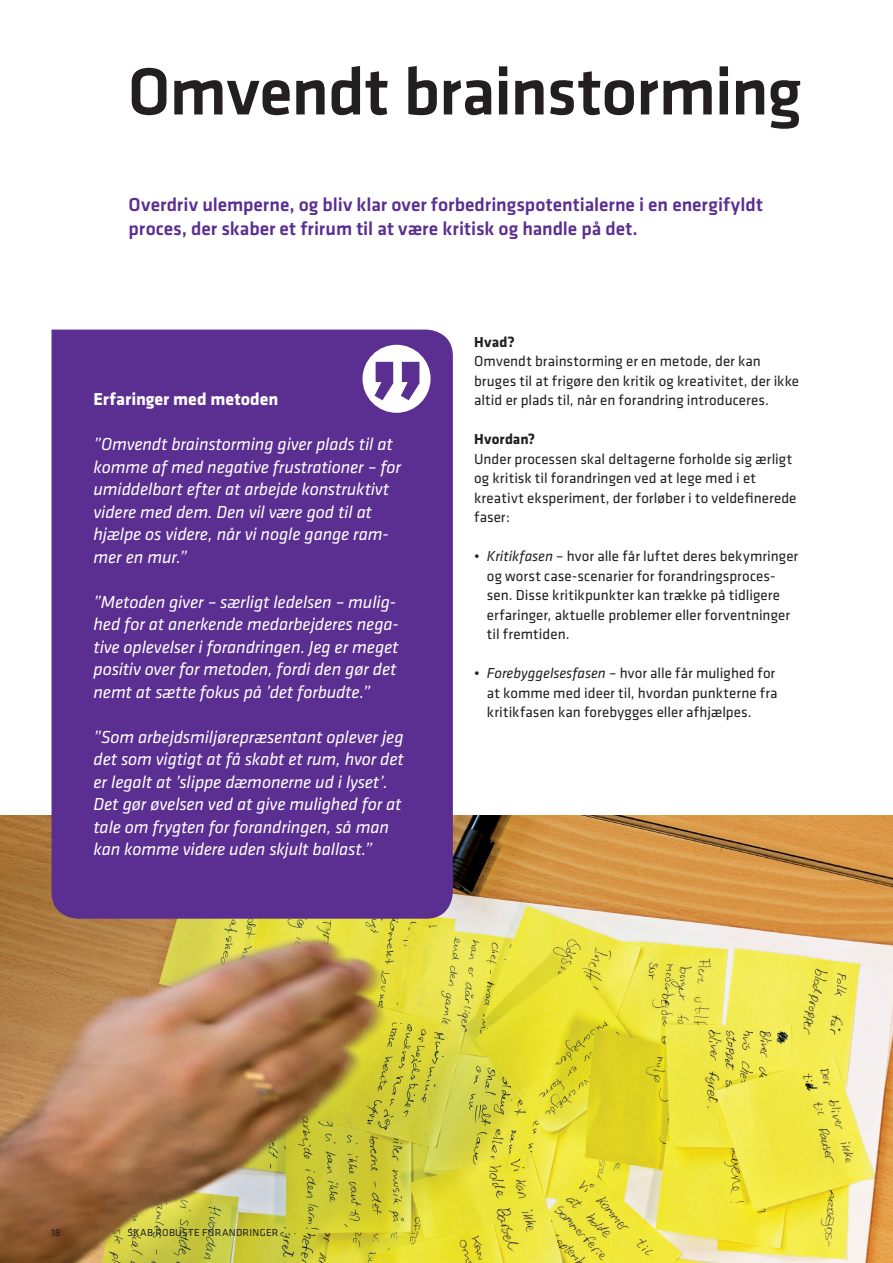
<style>
.page{position:relative;width:893px;height:1263px;background:#fff}
.page>*{position:absolute;margin:0;border:0;box-sizing:border-box;transform-origin:0 0}
.Rubrik-1{font:500 69px "Klavika";letter-spacing:-.015em;color:#231f20}
.Manchet{font:500 19.5px/24px "Klavika";color:#5b2e91}
.citat{font:italic 18px/22.5px "Klavika";letter-spacing:-.01em;color:#fff}
.Mellemrubrik-4{font:700 18px "Klavika";letter-spacing:-.005em;color:#fff}
.Brød-indryk{font:15px/19.5px "Klavika";letter-spacing:.005em;color:#231f20}
.Brød{font:15px/19.5px "Klavika";letter-spacing:.005em;color:#231f20}
.Mellemrubrik-4-2{font:700 15px "Klavika";letter-spacing:.005em;color:#231f20}
.t1{font:10.5px "Klavika";letter-spacing:.025em;color:#231f20}
.s1{font-style:italic}
</style>
<div class="page">
<img style="left:0;top:815px;width:893px;height:448px">
<div style="left:52px;top:330px;width:401px;height:589px;background:#5b2e91"></div>
<div style="left:363px;top:345px;width:68px;height:68px;background:#fff;border-radius:50%"></div>
<svg style="left:375px;top:362px;width:44px;height:38px"></svg>
<p class="Rubrik-1" style="left:128px;top:45px;width:675px">Omvendt brainstorming</p>
<p class="Manchet" style="left:129px;top:192px;width:636px">Overdriv ulemperne, og bliv klar over forbedringspotentialerne i en energifyldt proces, der skaber et frirum til at være kritisk og handle på det.</p>
<p class="Mellemrubrik-4" style="left:94px;top:386px;width:186px">Erfaringer med metoden</p>
<p class="citat" style="left:94px;top:432px;width:309px">”Omvendt brainstorming giver plads til at komme af med negative frustrationer – for umiddelbart efter at arbejde konstruktivt videre med dem. Den vil være god til at hjælpe os videre, når vi nogle gange ram&shy;mer en mur.”</p>
<p class="citat" style="left:94px;top:590px;width:307px">”Metoden giver – særligt ledelsen – mulig&shy;hed for at anerkende medarbejderes nega&shy;tive oplevelser i forandringen. Jeg er meget positiv over for metoden, fordi den gør det nemt at sætte fokus på ’det forbudte.”</p>
<p class="citat" style="left:94px;top:725px;width:312px">”Som arbejdsmiljørepræsentant oplever jeg det som vigtigt at få skabt et rum, hvor det er legalt at ’slippe dæmonerne ud i lyset’.<br>Det gør øvelsen ved at give mulighed for at tale om frygten for forandringen, så man kan komme videre uden skjult ballast.”</p>
<p class="Mellemrubrik-4-2" style="left:474px;top:331px;width:42px">Hvad?</p>
<p class="Brød" style="left:474px;top:351px;width:327px">Omvendt brainstorming er en metode, der kan bruges til at frigøre den kritik og kreativitet, der ikke altid er plads til, når en forandring introduceres.</p>
<p class="Mellemrubrik-4-2" style="left:474px;top:428px;width:63px">Hvordan?</p>
<p class="Brød" style="left:474px;top:448px;width:324px">Under processen skal deltagerne forholde sig ærligt og kritisk til forandringen ved at lege med i et kreativt eksperiment, der forløber i to veldefinerede faser:</p>
<p class="Brød-indryk" style="left:487px;top:546px;width:313px;text-indent:-13px">• <span class="s1">Kritikfasen</span> – hvor alle får luftet deres bekymringer og worst case-scenarier for forandringsproces&shy;sen. Disse kritikpunkter kan trække på tidligere erfaringer, aktuelle problemer eller forventninger til fremtiden.</p>
<p class="Brød-indryk" style="left:487px;top:663px;width:292px;text-indent:-13px">• <span class="s1">Forebyggelsesfasen</span> – hvor alle får mulighed for at komme med ideer til, hvordan punkterne fra kritikfasen kan forebygges eller afhjælpes.</p>
<p class="t1" style="left:51px;top:1225px;width:11px">18</p>
<p class="t1" style="left:128px;top:1225px;width:152px">SKAB ROBUSTE FORANDRINGER</p>
</div>
